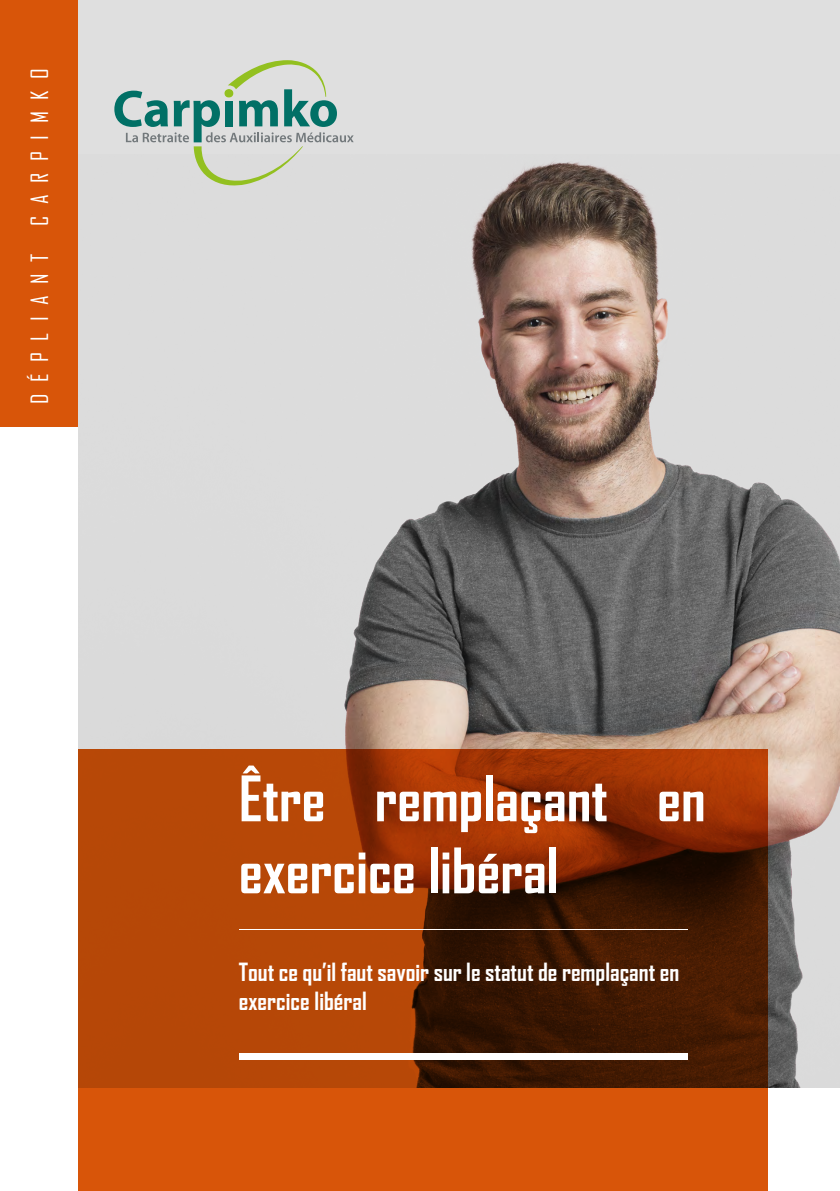
<style>
.page{position:relative;width:840px;height:1191px;background:#fff}
.page>*{position:absolute;margin:0;border:0;box-sizing:border-box;transform-origin:0 0}
.t1{font:700 60px/72px "Agency FB";color:#fff}
.t2{font:700 24px/28.8px "Agency FB";color:#fff}
.t3{font:22.8px "Agency FB";letter-spacing:.48em;color:#fff;scale:1.05 1}
</style>
<div class="page">
<div style="left:78px;top:0;width:761px;height:1087px;background:#dfdfdf"></div>
<img style="left:344px;top:161px;width:495px;height:926px">
<svg style="left:78px;top:749px;width:689px;height:442px;background:#9b3b06"></svg>
<div style="left:0;top:0;width:78px;height:427px;background:#d85509"></div>
<div style="left:239px;top:1053px;width:448px;height:6px;background:#fff"></div>
<svg style="left:114px;top:60px;width:239px;height:127px"></svg>
<hr style="left:239px;top:929px;width:448px;height:1px;background:#fff">
<p class="t3" style="left:26px;top:404px;width:321px;rotate:-90deg">DÉPLIANT CARPIMKO</p>
<h1 class="t1" style="left:239px;top:761px;width:468px">Être remplaçant en exercice libéral</h1>
<p class="t2" style="left:239px;top:957px;width:441px">Tout ce qu’il faut savoir sur le statut de remplaçant en exercice libéral</p>
</div>
